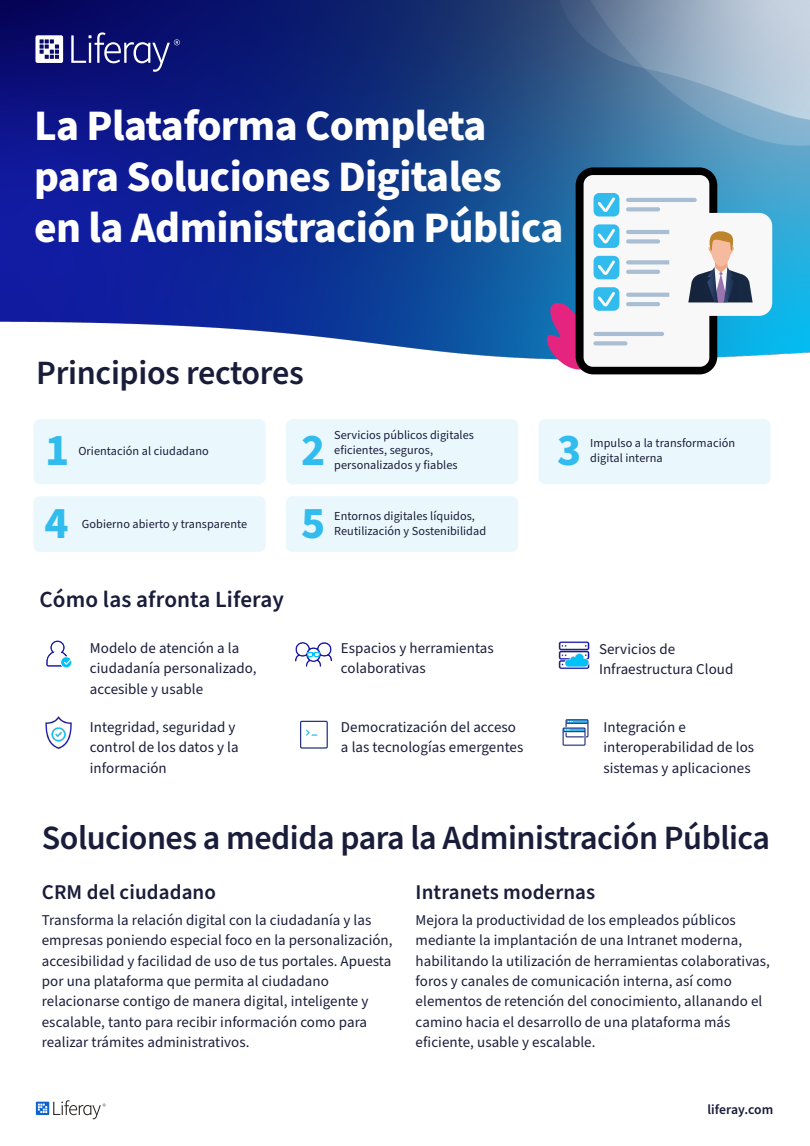
<style>
.page{position:relative;width:810px;height:1146px;background:#fff}
.page>*{position:absolute;margin:0;border:0;box-sizing:border-box;transform-origin:0 0}
.t1{font:700 45.45px "Source Sans Pro";color:#32bcee}
.t2{font:700 43.5px/50.9px "Source Sans Pro";letter-spacing:-.015em;color:#fff}
.t3{font:600 34.05px "Source Sans Pro";letter-spacing:-.015em;color:#1a1d3a}
.t4{font:600 23.17px "Source Sans Pro";letter-spacing:.005em;color:#1a1d3a}
.t5{font:600 21px "Source Sans Pro";letter-spacing:.005em;color:#1a1d3a}
.t6{font:15px/20.4px "Source Sans Pro";letter-spacing:.005em;color:#1a1d3a}
.t7{font:600 13.65px "Source Sans Pro";letter-spacing:.005em;color:#1a1d3a}
.t8{font:12.23px/15px "Source Sans Pro";letter-spacing:.005em;color:#1a1d3a}
</style>
<div class="page">
<img style="left:0;top:0;width:810px;height:375px">
<div style="left:34px;top:419px;width:232px;height:65px;background:#eaf8fd;border-radius:7px"></div>
<svg style="left:71px;top:32px;width:109px;height:40px"></svg>
<svg style="left:35px;top:35px;width:28px;height:28px"></svg>
<svg style="left:36px;top:1100px;width:70px;height:19px"></svg>
<div style="left:286px;top:419px;width:232px;height:65px;background:#eaf8fd;border-radius:7px"></div>
<div style="left:34px;top:496px;width:232px;height:56px;background:#eaf8fd;border-radius:6px"></div>
<div style="left:286px;top:496px;width:232px;height:56px;background:#eaf8fd;border-radius:6px"></div>
<div style="left:539px;top:419px;width:232px;height:65px;background:#eaf8fd;border-radius:7px"></div>
<div style="left:576px;top:167px;width:141px;height:207px;background:#000;border-radius:18px"></div>
<div style="left:584px;top:175px;width:125px;height:192px;background:#f8f8f8;border-radius:9px"></div>
<div style="left:594px;top:193px;width:25px;height:23px;background:#32bcee;border-radius:6px"></div>
<div style="left:594px;top:224px;width:25px;height:24px;background:#32bcee;border-radius:6px"></div>
<div style="left:594px;top:256px;width:25px;height:23px;background:#32bcee;border-radius:6px"></div>
<div style="left:594px;top:287px;width:25px;height:24px;background:#32bcee;border-radius:6px"></div>
<hr style="left:626px;top:198px;width:71px;height:4px;background:#a9bed3;border-radius:2px">
<svg style="left:626px;top:207px;width:34px;height:4px"></svg>
<hr style="left:626px;top:230px;width:71px;height:4px;background:#a9bed3;border-radius:2px">
<svg style="left:626px;top:239px;width:34px;height:4px"></svg>
<svg style="left:626px;top:260px;width:71px;height:4px"></svg>
<hr style="left:626px;top:270px;width:34px;height:4px;background:#a9bed3;border-radius:2px">
<svg style="left:626px;top:293px;width:71px;height:4px"></svg>
<hr style="left:626px;top:302px;width:34px;height:4px;background:#a9bed3;border-radius:2px">
<hr style="left:593px;top:332px;width:71px;height:4px;background:#a9bed3;border-radius:2px">
<svg style="left:593px;top:341px;width:34px;height:4px"></svg>
<svg style="left:598px;top:197px;width:17px;height:15px"></svg>
<svg style="left:598px;top:229px;width:17px;height:14px"></svg>
<svg style="left:598px;top:260px;width:17px;height:15px"></svg>
<svg style="left:544px;top:292px;width:71px;height:78px"></svg>
<div style="left:669px;top:213px;width:103px;height:103px;background:#f8f8f8;border-radius:13px"></div>
<svg style="left:688px;top:231px;width:65px;height:71px"></svg>
<svg style="left:46px;top:640px;width:25px;height:27px"></svg>
<img style="left:45px;top:716px;width:27px;height:32px">
<img style="left:295px;top:642px;width:36px;height:25px">
<div style="left:300px;top:720px;width:28px;height:28px;border:1px solid #263682"></div>
<svg style="left:306px;top:729px;width:11px;height:7px"></svg>
<img style="left:558px;top:641px;width:32px;height:28px">
<div style="left:563px;top:727px;width:23px;height:18px;border:1px solid #263682"></div>
<svg style="left:563px;top:719px;width:26px;height:19px"></svg>
<hr style="left:566px;top:722px;width:22px;height:2px;background:#263682">
<h2 class="t2" style="left:34px;top:101px;width:531px">La Plataforma Completa para Soluciones Digitales<br>en la Administración Pública</h2>
<h3 class="t3" style="left:36px;top:350px;width:269px">Principios rectores</h3>
<h1 class="t1" style="left:45px;top:419px;width:26px">1</h1>
<p class="t8" style="left:78px;top:443px;width:132px">Orientación al ciudadano</p>
<h1 class="t1" style="left:45px;top:492px;width:26px">4</h1>
<p class="t8" style="left:82px;top:517px;width:167px">Gobierno abierto y transparente</p>
<h1 class="t1" style="left:301px;top:419px;width:26px">2</h1>
<p class="t8" style="left:334px;top:428px;width:141px">Servicios públicos digitales eficientes, seguros,</p>
<p class="t8" style="left:334px;top:458px;width:125px">personalizados y fiables</p>
<h1 class="t1" style="left:301px;top:492px;width:26px">5</h1>
<p class="t8" style="left:334px;top:509px;width:142px">Entornos digitales líquidos,</p>
<p class="t8" style="left:334px;top:524px;width:153px">Reutilización y Sostenibilidad</p>
<h3 class="t4" style="left:39px;top:583px;width:246px">Cómo las afronta Liferay</h3>
<h1 class="t1" style="left:557px;top:419px;width:26px">3</h1>
<p class="t8" style="left:590px;top:436px;width:146px">Impulso a la transformación</p>
<p class="t8" style="left:590px;top:451px;width:74px">digital interna</p>
<p class="t6" style="left:90px;top:638px;width:168px">Modelo de atención a la ciudadanía personalizado, accesible y usable</p>
<p class="t6" style="left:599px;top:639px;width:136px">Servicios de<br>Infraestructura Cloud</p>
<p class="t6" style="left:341px;top:638px;width:154px">Espacios y herramientas colaborativas</p>
<p class="t6" style="left:90px;top:717px;width:150px">Integridad, seguridad y control de los datos y la información</p>
<p class="t6" style="left:341px;top:717px;width:184px">Democratización del acceso a las tecnologías emergentes</p>
<p class="t6" style="left:603px;top:717px;width:152px">Integración e interoperabilidad de los sistemas y aplicaciones</p>
<h3 class="t3" style="left:42px;top:814px;width:730px">Soluciones a medida para la Administración Pública</h3>
<h3 class="t5" style="left:42px;top:878px;width:176px">CRM del ciudadano</h3>
<p class="t6" style="left:42px;top:910px;width:352px">Transforma la relación digital con la ciudadanía y las empresas poniendo especial foco en la personalización, accesibilidad y facilidad de uso de tus portales. Apuesta por una plataforma que permita al ciudadano relacionarse contigo de manera digital, inteligente y escalable, tanto para recibir información como para realizar trámites administrativos.</p>
<h3 class="t5" style="left:416px;top:878px;width:181px">Intranets modernas</h3>
<p class="t6" style="left:416px;top:910px;width:356px">Mejora la productividad de los empleados públicos mediante la implantación de una Intranet moderna, habilitando la utilización de herramientas colaborativas, foros y canales de comunicación interna, así como elementos de retención del conocimiento, allanando el camino hacia el desarrollo de una plataforma más eficiente, usable y escalable.</p>
<p class="t7" style="left:707px;top:1100px;width:67px">liferay.com</p>
</div>
